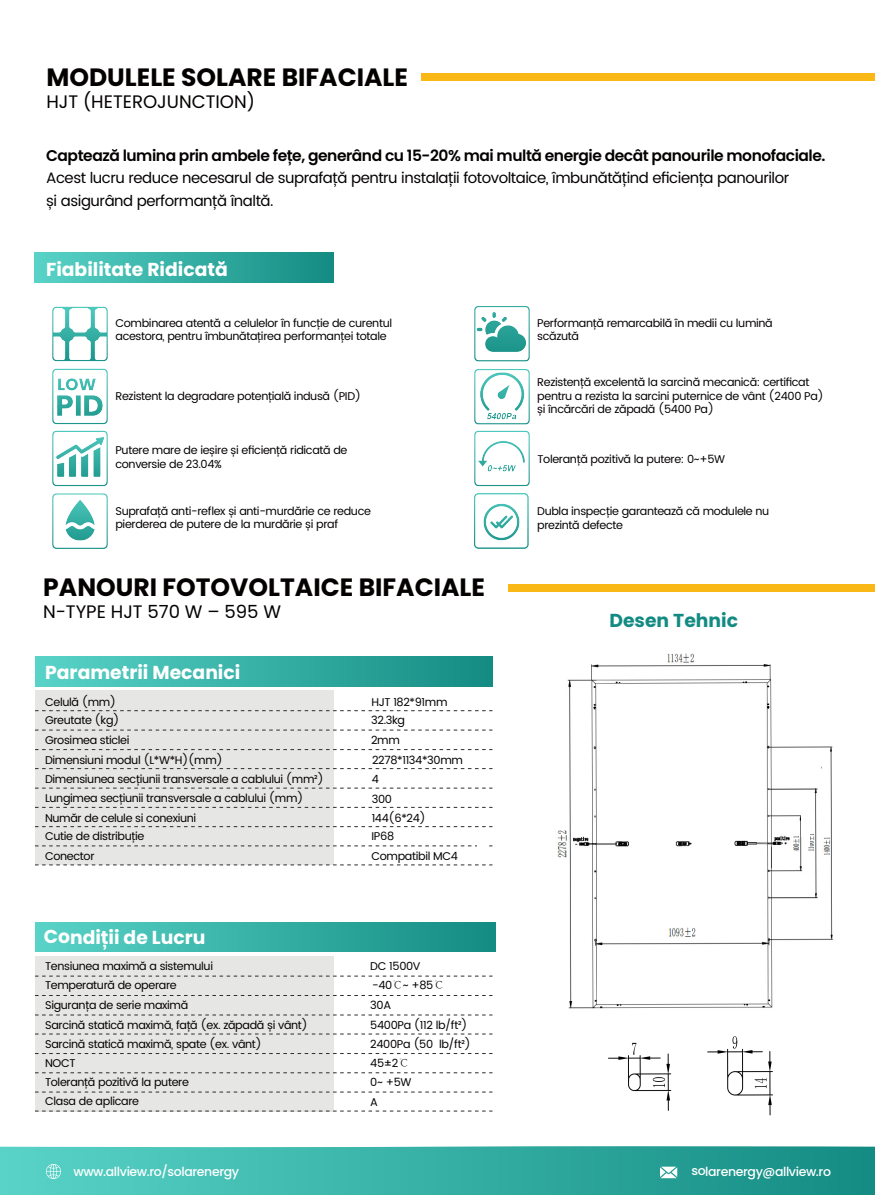
<style>
.page{position:relative;width:875px;height:1195px;background:#fff}
.page>*{position:absolute;margin:0;border:0;box-sizing:border-box;transform-origin:0 0}
.t1{font:700 25.02px "Poppins";color:#040000}
.t2{font:700 18.75px "Poppins";color:#fff}
.t3{font:700 18.75px "Poppins";color:#138b82}
.t4{font:18.07px "Poppins";color:#040000}
.t5{font:600 15.5px "Poppins";letter-spacing:-.03em;color:#040000}
.t6{font:15px/22.5px "Poppins";letter-spacing:-.03em;color:#040000}
.t7{font:500 12.5px "Poppins";letter-spacing:-.03em;color:#fff}
.t8{font:11.25px/13.5px "Poppins";letter-spacing:-.03em;color:#040000}
.s1{font-family:"Adobe Song Std";font-weight:300}
</style>
<div class="page">
<img style="left:557px;top:653px;width:277px;height:356px">
<svg style="left:0;top:1146px;width:875px;height:48px;background:#39b0a6"></svg>
<svg style="left:660px;top:1166px;width:17px;height:11px"></svg>
<img style="left:46px;top:1164px;width:15px;height:14px">
<div style="left:35px;top:922px;width:461px;height:29px;background:linear-gradient(to right,#59d3c7,#148c83)"></div>
<div style="left:35px;top:956px;width:299px;height:154px;background:#e6e6e5"></div>
<svg style="left:35px;top:975px;width:457px;height:1px"></svg>
<svg style="left:35px;top:995px;width:457px;height:1px"></svg>
<svg style="left:35px;top:1014px;width:457px;height:1px"></svg>
<svg style="left:35px;top:1033px;width:457px;height:1px"></svg>
<svg style="left:35px;top:1053px;width:457px;height:1px"></svg>
<svg style="left:35px;top:1072px;width:457px;height:1px"></svg>
<svg style="left:35px;top:1091px;width:457px;height:1px"></svg>
<svg style="left:35px;top:1110px;width:457px;height:1px"></svg>
<div style="left:723px;top:686px;width:43px;height:13px;background:#fff"></div>
<div style="left:801px;top:799px;width:9px;height:37px;background:#fff"></div>
<div style="left:802px;top:809px;width:8px;height:37px;background:#fff"></div>
<div style="left:749px;top:771px;width:9px;height:31px;background:#fff"></div>
<div style="left:35px;top:656px;width:457px;height:30px;background:linear-gradient(to right,#59d3c7,#148c83)"></div>
<div style="left:35px;top:690px;width:299px;height:174px;background:#e6e6e5"></div>
<svg style="left:35px;top:710px;width:457px;height:1px"></svg>
<svg style="left:35px;top:729px;width:457px;height:1px"></svg>
<svg style="left:35px;top:749px;width:457px;height:1px"></svg>
<svg style="left:35px;top:768px;width:457px;height:1px"></svg>
<svg style="left:35px;top:787px;width:457px;height:1px"></svg>
<svg style="left:35px;top:807px;width:457px;height:1px"></svg>
<svg style="left:35px;top:826px;width:457px;height:1px"></svg>
<svg style="left:35px;top:845px;width:457px;height:1px"></svg>
<svg style="left:35px;top:864px;width:457px;height:1px"></svg>
<div style="left:477px;top:831px;width:11px;height:19px;background:#fff"></div>
<div style="left:508px;top:584px;width:367px;height:8px;background:#f9b815"></div>
<img style="left:608px;top:1042px;width:64px;height:69px">
<img style="left:707px;top:1036px;width:66px;height:80px">
<img style="left:52px;top:431px;width:56px;height:56px">
<img style="left:52px;top:493px;width:56px;height:56px">
<img style="left:474px;top:306px;width:56px;height:56px">
<img style="left:474px;top:369px;width:56px;height:56px">
<img style="left:474px;top:493px;width:55px;height:56px">
<img style="left:474px;top:430px;width:56px;height:57px">
<div style="left:34px;top:253px;width:300px;height:29px;background:linear-gradient(to right,#59d3c7,#148c83)"></div>
<img style="left:52px;top:369px;width:56px;height:56px">
<img style="left:52px;top:306px;width:56px;height:56px">
<div style="left:421px;top:73px;width:454px;height:8px;background:#f9b815"></div>
<h1 class="t1" style="left:46px;top:63px;width:363px">MODULELE SOLARE BIFACIALE</h1>
<h3 class="t4" style="left:46px;top:91px;width:210px">HJT (HETEROJUNCTION)</h3>
<h3 class="t5" style="left:46px;top:146px;width:781px">Captează lumina prin ambele fețe, generând cu 15-20% mai multă energie decât panourile monofaciale.</h3>
<h3 class="t6" style="left:46px;top:167px;width:745px">Acest lucru reduce necesarul de suprafață pentru instalații fotovoltaice, îmbunătățind eficiența panourilor și asigurând performanță înaltă.</h3>
<h2 class="t2" style="left:46px;top:258px;width:183px">Fiabilitate Ridicată</h2>
<p class="t8" style="left:115px;top:316px;width:278px">Combinarea atentă a celulelor în funcție de curentul acestora, pentru îmbunătațirea performanței totale</p>
<p class="t8" style="left:115px;top:389px;width:247px">Rezistent la degradare potențială indusă (PID)</p>
<p class="t8" style="left:115px;top:443px;width:234px">Putere mare de ieșire și eficiență ridicată de conversie de 23.04%</p>
<p class="t8" style="left:115px;top:504px;width:257px">Suprafață anti-reflex și anti-murdărie ce reduce pierderea de putere de la murdărie și praf</p>
<h1 class="t1" style="left:43px;top:572px;width:443px">PANOURI FOTOVOLTAICE BIFACIALE</h1>
<h3 class="t4" style="left:43px;top:600px;width:239px">N-TYPE HJT 570 W – 595 W</h3>
<h2 class="t2" style="left:45px;top:661px;width:197px">Parametrii Mecanici</h2>
<p class="t8" style="left:45px;top:692px;width:86px;line-height:18.9px">Celulă (mm)<br>Greutate (kg)<br>Grosimea sticlei</p>
<p class="t8" style="left:45px;top:750px;width:280px;line-height:19.1px">Dimensiuni modul (L*W*H)(mm)<br>Dimensiunea secțiunii transversale a cablului (mm²)<br>Lungimea secțiunii transversale a cablului (mm)<br>Număr de celule si conexiuni<br>Cutie de distribuție<br>Conector</p>
<h2 class="t2" style="left:44px;top:926px;width:163px">Condiții de Lucru</h2>
<p class="t8" style="left:45px;top:956px;width:170px;line-height:19.4px">Tensiunea maximă a sistemului<br>Temperatură de operare<br>Siguranța de serie maximă</p>
<p class="t8" style="left:45px;top:1016px;width:264px;line-height:18.6px">Sarcină statică maximă, față (ex. zăpadă și vânt)<br>Sarcină statică maximă, spate (ex. vânt)<br>NOCT</p>
<p class="t8" style="left:45px;top:1072px;width:145px;line-height:19.2px">Toleranță pozitivă la putere<br>Clasa de aplicare</p>
<p class="t8" style="left:371px;top:692px;width:78px;line-height:18.9px">HJT 182*91mm<br>32.3kg<br>2mm</p>
<p class="t8" style="left:372px;top:750px;width:93px;line-height:18.9px">2278*1134*30mm<br>4<br>300<br>144(6*24)<br>IP68</p>
<p class="t8" style="left:371px;top:849px;width:88px">Compatibil MC4</p>
<p class="t8" style="left:370px;top:956px;width:75px;line-height:19.4px">DC 1500V -40<span class="s1">℃</span>~ +85<span class="s1">℃<br></span>30A</p>
<p class="t8" style="left:370px;top:1016px;width:102px;line-height:18.6px">5400Pa (112 lb/ft²)<br>2400Pa (50 lb/ft²)<br>45±2<span class="s1">℃</span></p>
<p class="t8" style="left:370px;top:1073px;width:43px;line-height:19.2px">0~ +5W<br>A</p>
<p class="t8" style="left:537px;top:316px;width:237px">Performanță remarcabilă în medii cu lumină scăzută</p>
<p class="t8" style="left:537px;top:376px;width:288px">Rezistență excelentă la sarcină mecanică: certificat pentru a rezista la sarcini puternice de vânt (2400 Pa) și încărcări de zăpadă (5400 Pa)</p>
<p class="t8" style="left:537px;top:452px;width:189px">Toleranță pozitivă la putere: 0~+5W</p>
<p class="t8" style="left:537px;top:505px;width:234px">Dubla inspecție garantează că modulele nu prezintă defecte</p>
<h2 class="t3" style="left:609px;top:609px;width:130px">Desen Tehnic</h2>
<p class="t7" style="left:73px;top:1163px;width:167px">www.allview.ro/solarenergy</p>
<p class="t7" style="left:691px;top:1163px;width:141px">solarenergy@allview.ro</p>
</div>
